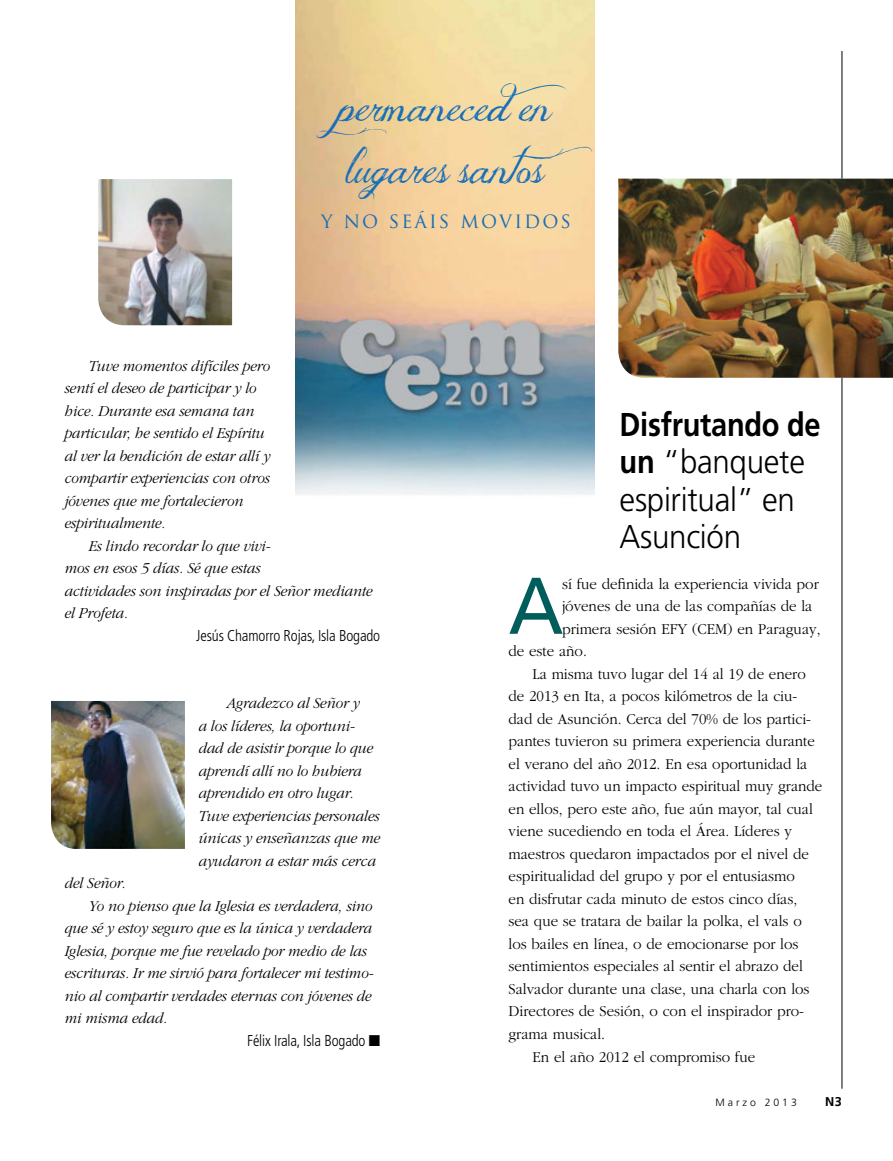
<style>
.page{position:relative;width:893px;height:1161px;background:#fff}
.page>*{position:absolute;margin:0;border:0;box-sizing:border-box;transform-origin:0 0}
.t1{font:80.25px "Frutiger";color:#005d5b;scale:.95 1}
.t2{font:43.5px/61.5px "Jellyka Delicious Cake";letter-spacing:-.01em;color:#186eb7;scale:.95 1}
.t3{font:300 33px/37.5px "Frutiger";letter-spacing:-.01em;color:#000;scale:.95 1}
.t4{font:21px "Trajan Pro";letter-spacing:.11em;color:#186eb7;scale:.95 1}
.t5{font:300 15.75px "Garamond";color:#000;scale:.95 1}
.t6{font:italic 300 15.75px/22.5px "Garamond";letter-spacing:-.01em;color:#000;scale:.95 1}
.t7{font:300 condensed 15.75px "Frutiger";letter-spacing:-.01em;color:#000;scale:.95 1}
.t8{font:700 12.75px "Frutiger";color:#000}
.t9{font:300 10.5px "Frutiger";letter-spacing:.28em;color:#000}
.s1{font-weight:700}
</style>
<div class="page">
<hr style="left:842px;top:51px;width:1px;height:1038px;background:#000">
<img style="left:618px;top:179px;width:275px;height:199px">
<img style="left:51px;top:701px;width:134px;height:148px">
<img style="left:295px;top:0;width:299px;height:495px">
<img style="left:98px;top:179px;width:134px;height:146px">
<h2 class="t2" style="left:339px;top:77px;width:276px">permaneceden lugares santos</h2>
<h3 class="t4" style="left:321px;top:207px;width:265px">Y NO SEÁIS MOVIDOS</h3>
<p class="t6" style="left:64px;top:355px;width:218px;text-indent:24px">Tuve momentos difíciles pero sentí el deseo de participar y lo hice. Durante esa semana tan particular, he sentido el Espíritu al ver la bendición de estar allí y compartir experiencias con otros jóvenes que me fortalecieron espiritualmente.</p>
<p class="t6" style="left:64px;top:535px;width:326px;text-indent:24px">Es lindo recordar lo que vivi-<br>mos en esos 5 días. Sé que estas<br>actividades son inspiradas por el Señor mediante el Profeta.</p>
<p class="t7" style="left:196px;top:626px;width:195px">Jesús Chamorro Rojas, Isla Bogado</p>
<p class="t6" style="left:198px;top:692px;width:193px;text-indent:28px">Agradezco al Señor y<br>a los líderes, la oportuni&shy;dad de asistir porque lo que aprendí allí no lo hubiera aprendido en otro lugar.<br>Tuve experiencias personales únicas y enseñanzas que me ayudaron a estar más cerca</p>
<p class="t6" style="left:64px;top:872px;width:66px">del Señor.</p>
<p class="t6" style="left:88px;top:895px;width:300px">Yo no pienso que la Iglesia es verdadera, sino</p>
<p class="t6" style="left:64px;top:917px;width:325px">que sé y estoy seguro que es la única y verdadera</p>
<p class="t6" style="left:64px;top:940px;width:320px">Iglesia, porque me fue revelado por medio de las</p>
<p class="t6" style="left:64px;top:962px;width:327px">escrituras. Ir me sirvió para fortalecer mi testimo-</p>
<p class="t6" style="left:64px;top:985px;width:325px">nio al compartir verdades eternas con jóvenes de</p>
<p class="t6" style="left:64px;top:1007px;width:110px">mi misma edad.</p>
<p class="t7" style="left:247px;top:1031px;width:142px">Félix Irala, Isla Bogado ■</p>
<h3 class="t3" style="left:620px;top:405px;width:213px"><span class="s1">Disfrutando de un</span> “banquete espiritual” en<br>Asunción</h3>
<h1 class="t1" style="left:508px;top:559px;width:59px">A</h1>
<p class="t5" style="left:562px;top:575px;width:272px">sí fue definida la experiencia vivida por</p>
<p class="t5" style="left:562px;top:598px;width:265px">jóvenes de una de las compañías de la</p>
<p class="t5" style="left:562px;top:620px;width:274px">primera sesión EFY (CEM) en Paraguay,</p>
<p class="t5" style="left:508px;top:643px;width:84px">de este año.</p>
<p class="t5" style="left:532px;top:665px;width:289px">La misma tuvo lugar del 14 al 19 de enero</p>
<p class="t5" style="left:508px;top:688px;width:305px">de 2013 en Ita, a pocos kilómetros de la ciu-</p>
<p class="t5" style="left:508px;top:710px;width:320px">dad de Asunción. Cerca del 70% de los partici-</p>
<p class="t5" style="left:508px;top:733px;width:324px">pantes tuvieron su primera experiencia durante</p>
<p class="t5" style="left:508px;top:755px;width:316px">el verano del año 2012. En esa oportunidad la</p>
<p class="t5" style="left:508px;top:778px;width:332px">actividad tuvo un impacto espiritual muy grande</p>
<p class="t5" style="left:508px;top:800px;width:322px">en ellos, pero este año, fue aún mayor, tal cual</p>
<p class="t5" style="left:508px;top:823px;width:300px">viene sucediendo en toda el Área. Líderes y</p>
<p class="t5" style="left:508px;top:845px;width:318px">maestros quedaron impactados por el nivel de</p>
<p class="t5" style="left:508px;top:868px;width:303px">espiritualidad del grupo y por el entusiasmo</p>
<p class="t5" style="left:508px;top:890px;width:305px">en disfrutar cada minuto de estos cinco días,</p>
<p class="t5" style="left:508px;top:913px;width:310px">sea que se tratara de bailar la polka, el vals o</p>
<p class="t5" style="left:508px;top:935px;width:307px">los bailes en línea, o de emocionarse por los</p>
<p class="t5" style="left:508px;top:958px;width:311px">sentimientos especiales al sentir el abrazo del</p>
<p class="t5" style="left:508px;top:980px;width:318px">Salvador durante una clase, una charla con los</p>
<p class="t5" style="left:508px;top:1003px;width:313px">Directores de Sesión, o con el inspirador pro-</p>
<p class="t5" style="left:508px;top:1025px;width:103px">grama musical.</p>
<p class="t5" style="left:532px;top:1048px;width:236px">En el año 2012 el compromiso fue</p>
<p class="t9" style="left:716px;top:1096px;width:83px">Marzo 2013</p>
<p class="t8" style="left:825px;top:1094px;width:18px">N3</p>
</div>
